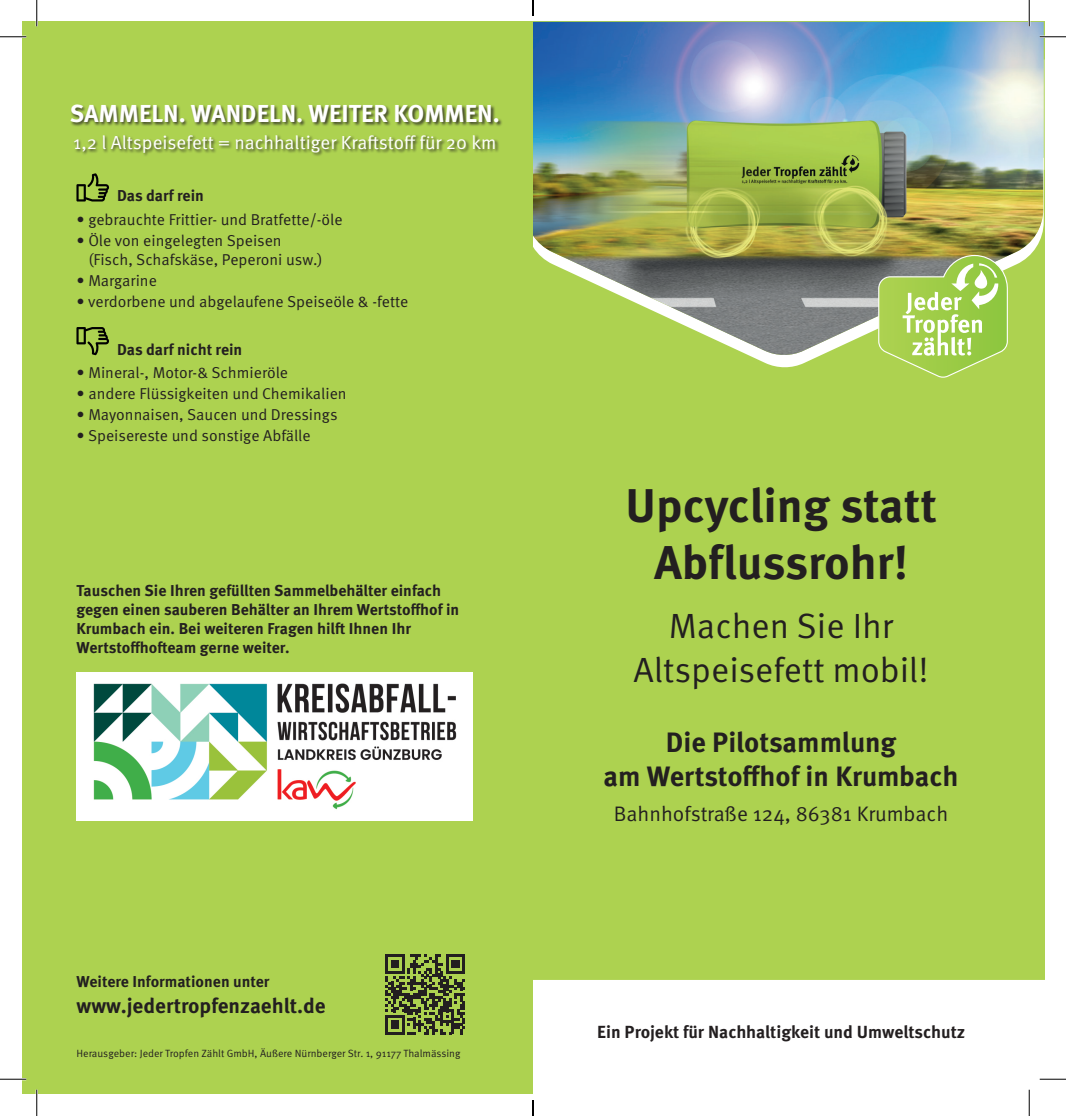
<style>
.page{position:relative;width:1066px;height:1116px;background:#fff}
.page>*{position:absolute;margin:0;border:0;box-sizing:border-box;transform-origin:0 0}
.t1{font:700 47.25px/57.8px "Meta Pro";color:#231f20;text-align:center}
.t2{font:35px/43.8px "Meta Pro Norm";color:#231f20;text-align:center}
.t3{font:700 28px/33.6px "Meta Pro";color:#231f20;text-align:center}
.t4{font:700 24.5px "Meta Pro";color:#fff}
.t5{font:21px "Meta Pro Norm";color:#231f20}
.t6{font:700 21px "Meta Pro";color:#231f20}
.t7{font:18.9px "Meta Pro Norm";color:#fff}
.t8{font:700 17.5px "Meta Pro";color:#231f20}
.t9{font:15.75px/18.9px "Meta Pro Norm";color:#231f20}
.t10{font:700 15.75px/18.9px "Meta Pro";color:#231f20}
.t11{font:10.5px "Meta Pro Norm";color:#231f20}
</style>
<div class="page">
<div style="left:22px;top:22px;width:1022px;height:1071px;background:#add250"></div>
<svg style="left:385px;top:954px;width:80px;height:80px"></svg>
<svg style="left:750px;top:59px;width:294px;height:309px"></svg>
<img style="left:533px;top:22px;width:510px;height:334px">
<svg style="left:877px;top:254px;width:131px;height:124px"></svg>
<div style="left:70px;top:104px;width:433px;height:52px;background:#231f20;opacity:.75"></div>
<svg style="left:76px;top:173px;width:33px;height:28px"></svg>
<svg style="left:76px;top:327px;width:33px;height:28px"></svg>
<div style="left:533px;top:980px;width:511px;height:113px;background:#fff"></div>
<div style="left:76px;top:672px;width:397px;height:149px;background:#fff"></div>
<img style="left:93px;top:683px;width:364px;height:127px">
<hr style="left:0;top:36px;width:26px;height:2px;background:#fff">
<hr style="left:1039px;top:36px;width:27px;height:2px;background:#fff">
<hr style="left:0;top:1077px;width:26px;height:3px;background:#fff">
<hr style="left:1039px;top:1077px;width:27px;height:3px;background:#fff">
<hr style="left:36px;top:0;width:2px;height:26px;background:#fff">
<hr style="left:36px;top:1089px;width:2px;height:26px;background:#fff">
<hr style="left:1028px;top:0;width:2px;height:26px;background:#fff">
<hr style="left:1028px;top:1089px;width:2px;height:26px;background:#fff">
<svg style="left:0;top:36px;width:26px;height:1px"></svg>
<svg style="left:1039px;top:36px;width:27px;height:1px"></svg>
<svg style="left:0;top:1078px;width:26px;height:1px"></svg>
<svg style="left:1039px;top:1078px;width:27px;height:1px"></svg>
<svg style="left:36px;top:0;width:1px;height:26px"></svg>
<svg style="left:36px;top:1089px;width:1px;height:26px"></svg>
<svg style="left:1029px;top:0;width:1px;height:26px"></svg>
<svg style="left:1029px;top:1089px;width:1px;height:26px"></svg>
<svg style="left:532px;top:0;width:2px;height:16px"></svg>
<svg style="left:532px;top:1100px;width:2px;height:15px"></svg>
<h3 class="t4" style="left:70px;top:95px;width:431px">SAMMELN. WANDELN. WEITER KOMMEN.</h3>
<p class="t7" style="left:73px;top:128px;width:425px">1,2 l Altspeisefett = nachhaltiger Kraftstoff für 20 km</p>
<p class="t10" style="left:117px;top:185px;width:88px">Das darf rein</p>
<p class="t9" style="left:76px;top:209px;width:268px">• gebrauchte Frittier- und Bratfette/-öle</p>
<p class="t9" style="left:88px;top:230px;width:236px;text-indent:-12px">• Öle von eingelegten Speisen (Fisch, Schafskäse, Peperoni usw.)</p>
<p class="t9" style="left:76px;top:270px;width:82px">• Margarine</p>
<p class="t9" style="left:76px;top:291px;width:333px">• verdorbene und abgelaufene Speiseöle &amp; -fette</p>
<p class="t10" style="left:117px;top:339px;width:127px">Das darf nicht rein</p>
<p class="t9" style="left:76px;top:362px;width:213px">• Mineral-, Motor-&amp; Schmieröle</p>
<p class="t9" style="left:76px;top:383px;width:272px">• andere Flüssigkeiten und Chemikalien</p>
<p class="t9" style="left:76px;top:404px;width:263px">• Mayonnaisen, Saucen und Dressings</p>
<p class="t9" style="left:76px;top:425px;width:236px">• Speisereste und sonstige Abfälle</p>
<p class="t10" style="left:76px;top:579px;width:384px">Tauschen Sie Ihren gefüllten Sammelbehälter einfach gegen einen sauberen Behälter an Ihrem Wertstoffhof in Krumbach ein. Bei weiteren Fragen hilft Ihnen Ihr Wertstoffhofteam gerne weiter.</p>
<p class="t10" style="left:76px;top:971px;width:195px">Weitere Informationen unter</p>
<h3 class="t6" style="left:76px;top:989px;width:251px">www.jedertropfenzaehlt.de</h3>
<p class="t11" style="left:76px;top:1045px;width:385px">Herausgeber: Jeder Tropfen Zählt GmbH, Äußere Nürnberger Str. 1, 91177 Thalmässing</p>
<h1 class="t1" style="left:625px;top:473px;width:313px">Upcycling statt<br>Abflussrohr!</h1>
<h2 class="t2" style="left:633px;top:601px;width:296px">Machen Sie Ihr<br>Altspeisefett mobil!</h2>
<h3 class="t3" style="left:603px;top:724px;width:356px">Die Pilotsammlung<br>am Wertstoffhof in Krumbach</h3>
<h3 class="t5" style="left:614px;top:797px;width:336px">Bahnhofstraße 124, 86381 Krumbach</h3>
<p class="t8" style="left:597px;top:1017px;width:369px">Ein Projekt für Nachhaltigkeit und Umweltschutz</p>
</div>
